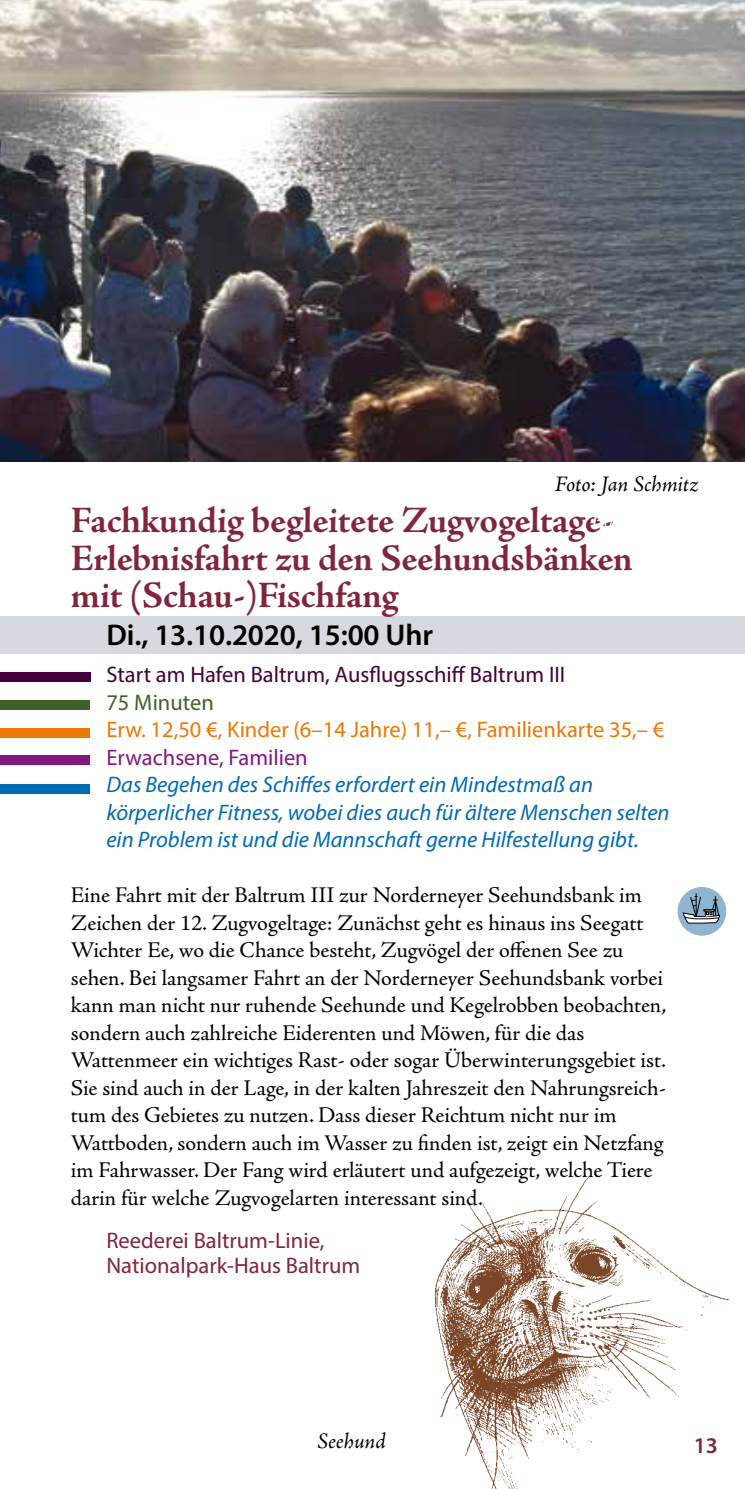
<style>
.page{position:relative;width:745px;height:1489px;background:#fff}
.page>*{position:absolute;margin:0;border:0;box-sizing:border-box;transform-origin:0 0}
.t1{font:700 37.5px/37.5px "Adobe Jenson Pro";letter-spacing:-.01em;color:#80253b}
.t2{font:600 30px "Myriad Pro";letter-spacing:-.005em;color:#000}
.t3{font:22.5px/27.5px "Adobe Jenson Pro";color:#000}
.t4{font:italic 22.5px/27.5px "Myriad Pro";color:#006ab3}
.t5{font:22.5px "Myriad Pro";color:#ed7703}
.t6{font:22.5px/25px "Myriad Pro";color:#80253b}
.t7{font:22.5px "Myriad Pro";color:#450039}
.t8{font:italic 22.5px "Adobe Jenson Pro";letter-spacing:-.005em;color:#000}
.t9{font:22.5px "Myriad Pro";color:#81197f}
.t10{font:22.5px "Myriad Pro";color:#426128}
.t11{font:600 22.5px "Myriad Pro";color:#80253b}
</style>
<div class="page">
<div style="left:0;top:616px;width:744px;height:38px;background:#d6d9e0"></div>
<div style="left:0;top:672px;width:90px;height:10px;background:#450039"></div>
<div style="left:0;top:784px;width:90px;height:9px;background:#006ab3"></div>
<div style="left:0;top:728px;width:90px;height:9px;background:#ed7703"></div>
<div style="left:0;top:700px;width:90px;height:9px;background:#426128"></div>
<div style="left:0;top:755px;width:90px;height:9px;background:#81197f"></div>
<div style="left:677px;top:887px;width:48px;height:48px;background:#8db5d0;border-radius:50%"></div>
<div style="left:677px;top:887px;width:48px;height:48px;border:1px solid #8db5d0;border-radius:50%"></div>
<svg style="left:682px;top:893px;width:37px;height:30px"></svg>
<img style="left:0;top:0;width:744px;height:462px">
<img style="left:435px;top:1175px;width:294px;height:313px">
<p class="t8" style="left:554px;top:471px;width:145px">Foto: Jan Schmitz</p>
<h1 class="t1" style="left:71px;top:502px;width:563px">Fachkundig begleitete Zugvogeltage-<br>Erlebnisfahrt zu den Seehundsbänken mit (Schau-)Fischfang</h1>
<h2 class="t2" style="left:106px;top:615px;width:328px">Di., 13.10.2020, 15:00 Uhr</h2>
<p class="t7" style="left:106px;top:661px;width:460px">Start am Hafen Baltrum, Ausflugsschiff Baltrum III</p>
<p class="t10" style="left:106px;top:688px;width:109px">75 Minuten</p>
<p class="t5" style="left:106px;top:715px;width:559px">Erw. 12,50 €, Kinder (6–14 Jahre) 11,– €, Familienkarte 35,– €</p>
<p class="t9" style="left:106px;top:743px;width:203px">Erwachsene, Familien</p>
<p class="t4" style="left:106px;top:770px;width:564px">Das Begehen des Schiffes erfordert ein Mindestmaß an körperlicher Fitness, wobei dies auch für ältere Menschen selten ein Problem ist und die Mannschaft gerne Hilfestellung gibt.</p>
<p class="t3" style="left:71px;top:882px;width:596px">Eine Fahrt mit der Baltrum III zur Norderneyer Seehundsbank im Zeichen der 12. Zugvogeltage: Zunächst geht es hinaus ins Seegatt Wichter Ee, wo die Chance besteht, Zugvögel der offenen See zu sehen. Bei langsamer Fahrt an der Norderneyer Seehundsbank vorbei kann man nicht nur ruhende Seehunde und Kegelrobben beobachten, sondern auch zahlreiche Eiderenten und Möwen, für die das Wattenmeer ein wichtiges Rast- oder sogar Überwinterungsgebiet ist.<br>Sie sind auch in der Lage, in der kalten Jahreszeit den Nahrungsreich&shy;tum des Gebietes zu nutzen. Dass dieser Reichtum nicht nur im Wattboden, sondern auch im Wasser zu finden ist, zeigt ein Netzfang im Fahrwasser. Der Fang wird erläutert und aufgezeigt, welche Tiere darin für welche Zugvogelarten interessant sind.</p>
<p class="t6" style="left:106px;top:1226px;width:255px">Reederei Baltrum-Linie,<br>Nationalpark-Haus Baltrum</p>
<p class="t8" style="left:317px;top:1428px;width:70px">Seehund</p>
<p class="t11" style="left:693px;top:1430px;width:26px">13</p>
</div>
